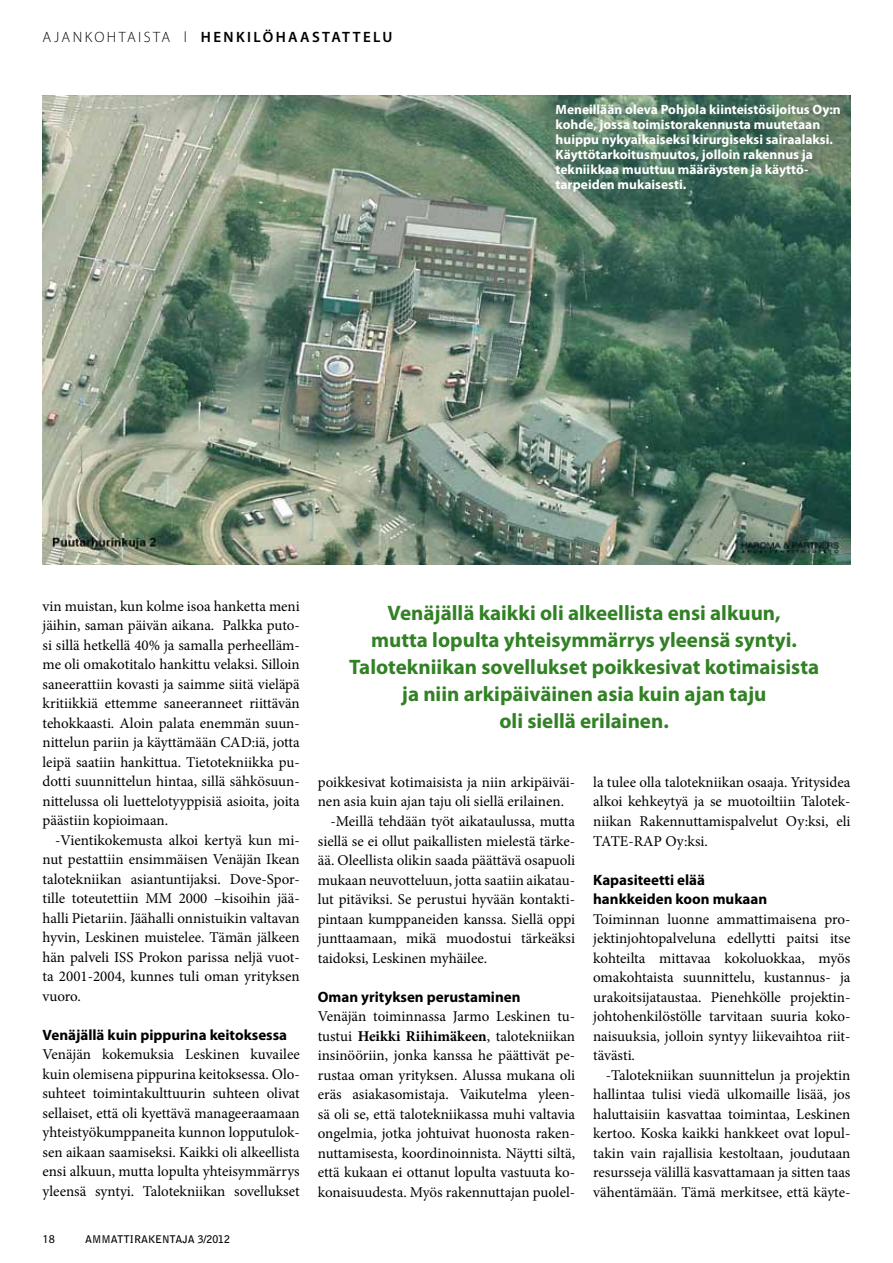
<style>
.page{position:relative;width:893px;height:1263px;background:#fff}
.page>*{position:absolute;margin:0;border:0;box-sizing:border-box;transform-origin:0 0}
.t1{font:700 21px/27px "Myriad Pro";color:#328125;text-align:center}
.t2{font:15px/19.5px "Minion Pro";color:#000;text-align:justify}
.t3{font:700 15px/19.5px "Myriad Pro";color:#000}
.t4{font:600 15px "Myriad Pro";letter-spacing:.16em;color:#000}
.t5{font:700 13.5px/15px "Myriad Pro";color:#fff}
.t6{font:12px "Myriad Pro";color:#000}
.t7{font:700 10.5px "Bell Gothic Std";color:#000}
.s1{font-weight:300}
.s2{font-weight:700}
</style>
<div class="page">
<img style="left:43px;top:96px;width:808px;height:469px">
<p class="t4" style="left:43px;top:28px;width:352px"><span class="s1">AJANKOHTAISTA l</span> HENKILÖHAASTATTELU</p>
<p class="t5" style="left:556px;top:102px;width:287px">Meneillään oleva Pohjola kiinteistösijoitus Oy:n kohde, jossa toimistorakennusta muutetaan huippu nykyaikaiseksi kirurgiseksi sairaalaksi.<br>Käyttötarkoitusmuutos, jolloin rakennus ja tekniikkaa muuttuu määräysten ja käyttö&shy;tarpeiden mukaisesti.</p>
<p class="t2" style="left:43px;top:596px;width:259px">vin muistan, kun kolme isoa hanketta meni jäihin, saman päivän aikana. Palkka puto&shy;si sillä hetkellä 40% ja samalla perheelläm&shy;me oli omakotitalo hankittu velaksi. Silloin saneerattiin kovasti ja saimme siitä vieläpä kritiikkiä ettemme saneeranneet riittävän tehokkaasti. Aloin palata enemmän suun&shy;nittelun pariin ja käyttämään CAD:iä, jotta leipä saatiin hankittua. Tietotekniikka pu&shy;dotti suunnittelun hintaa, sillä sähkösuun&shy;nittelussa oli luettelotyyppisiä asioita, joita päästiin kopioimaan.</p>
<p class="t2" style="left:43px;top:830px;width:259px;text-indent:13px">-Vientikokemusta alkoi kertyä kun mi&shy;nut pestattiin ensimmäisen Venäjän Ikean talotekniikan asiantuntijaksi. Dove-Spor&shy;tille toteutettiin MM 2000 –kisoihin jää&shy;halli Pietariin. Jäähalli onnistuikin valtavan hyvin, Leskinen muistelee. Tämän jälkeen hän palveli ISS Prokon parissa neljä vuot&shy;ta 2001-2004, kunnes tuli oman yrityksen vuoro.</p>
<p class="t3" style="left:43px;top:1024px;width:246px">Venäjällä kuin pippurina keitoksessa</p>
<p class="t2" style="left:43px;top:1044px;width:259px">Venäjän kokemuksia Leskinen kuvailee kuin olemisena pippurina keitoksessa. Olo&shy;suhteet toimintakulttuurin suhteen olivat sellaiset, että oli kyettävä manageeraamaan yhteistyökumppaneita kunnon lopputulok&shy;sen aikaan saamiseksi. Kaikki oli alkeellista ensi alkuun, mutta lopulta yhteisymmärrys yleensä syntyi. Talotekniikan sovellukset</p>
<p class="t6" style="left:43px;top:1231px;width:14px">18</p>
<p class="t7" style="left:85px;top:1232px;width:146px">AMMATTIRAKENTAJA 3/2012</p>
<h1 class="t1" style="left:349px;top:598px;width:471px">Venäjällä kaikki oli alkeellista ensi alkuun,<br>mutta lopulta yhteisymmärrys yleensä syntyi.<br>Talotekniikan sovellukset poikkesivat kotimaisista ja niin arkipäiväinen asia kuin ajan taju<br>oli siellä erilainen.</h1>
<p class="t2" style="left:318px;top:772px;width:259px">poikkesivat kotimaisista ja niin arkipäiväi-</p>
<p class="t2" style="left:318px;top:792px;width:248px">nen asia kuin ajan taju oli siellä erilainen.</p>
<p class="t2" style="left:331px;top:811px;width:246px">-Meillä tehdään työt aikataulussa, mutta</p>
<p class="t2" style="left:318px;top:831px;width:259px">siellä se ei ollut paikallisten mielestä tärke-</p>
<p class="t2" style="left:318px;top:850px;width:259px">ää. Oleellista olikin saada päättävä osapuoli</p>
<p class="t2" style="left:318px;top:870px;width:259px">mukaan neuvotteluun, jotta saatiin aikatau-</p>
<p class="t2" style="left:318px;top:889px;width:259px">lut pitäviksi. Se perustui hyvään kontakti-</p>
<p class="t2" style="left:318px;top:909px;width:259px">pintaan kumppaneiden kanssa. Siellä oppi</p>
<p class="t2" style="left:318px;top:928px;width:259px">junttaamaan, mikä muodostui tärkeäksi</p>
<p class="t2" style="left:318px;top:948px;width:171px">taidoksi, Leskinen myhäilee.</p>
<p class="t3" style="left:318px;top:986px;width:204px">Oman yrityksen perustaminen</p>
<p class="t2" style="left:318px;top:1006px;width:259px">Venäjän toiminnassa Jarmo Leskinen tu&shy;tustui <span class="s2">Heikki Riihimäkeen</span>, talotekniikan insinööriin, jonka kanssa he päättivät pe&shy;rustaa oman yrityksen. Alussa mukana oli eräs asiakasomistaja. Vaikutelma yleen&shy;sä oli se, että talotekniikassa muhi valtavia ongelmia, jotka johtuivat huonosta raken&shy;nuttamisesta, koordinoinnista. Näytti siltä, että kukaan ei ottanut lopulta vastuuta ko&shy;konaisuudesta. Myös rakennuttajan puolel-</p>
<p class="t2" style="left:593px;top:772px;width:259px">la tulee olla talotekniikan osaaja. Yritysidea alkoi kehkeytyä ja se muotoiltiin Talotek&shy;niikan Rakennuttamispalvelut Oy:ksi, eli TATE-RAP Oy:ksi.</p>
<p class="t3" style="left:593px;top:869px;width:176px">Kapasiteetti elää hankkeiden koon mukaan</p>
<p class="t2" style="left:593px;top:909px;width:259px">Toiminnan luonne ammattimaisena pro&shy;jektinjohtopalveluna edellytti paitsi itse kohteilta mittavaa kokoluokkaa, myös omakohtaista suunnittelu, kustannus- ja urakoitsijataustaa. Pienehkölle projektin&shy;johtohenkilöstölle tarvitaan suuria koko&shy;naisuuksia, jolloin syntyy liikevaihtoa riit&shy;tävästi.</p>
<p class="t2" style="left:593px;top:1065px;width:259px;text-indent:13px">-Talotekniikan suunnittelun ja projektin hallintaa tulisi viedä ulkomaille lisää, jos haluttaisiin kasvattaa toimintaa, Leskinen kertoo. Koska kaikki hankkeet ovat lopul&shy;takin vain rajallisia kestoltaan, joudutaan resursseja välillä kasvattamaan ja sitten taas vähentämään. Tämä merkitsee, että käyte-</p>
</div>
